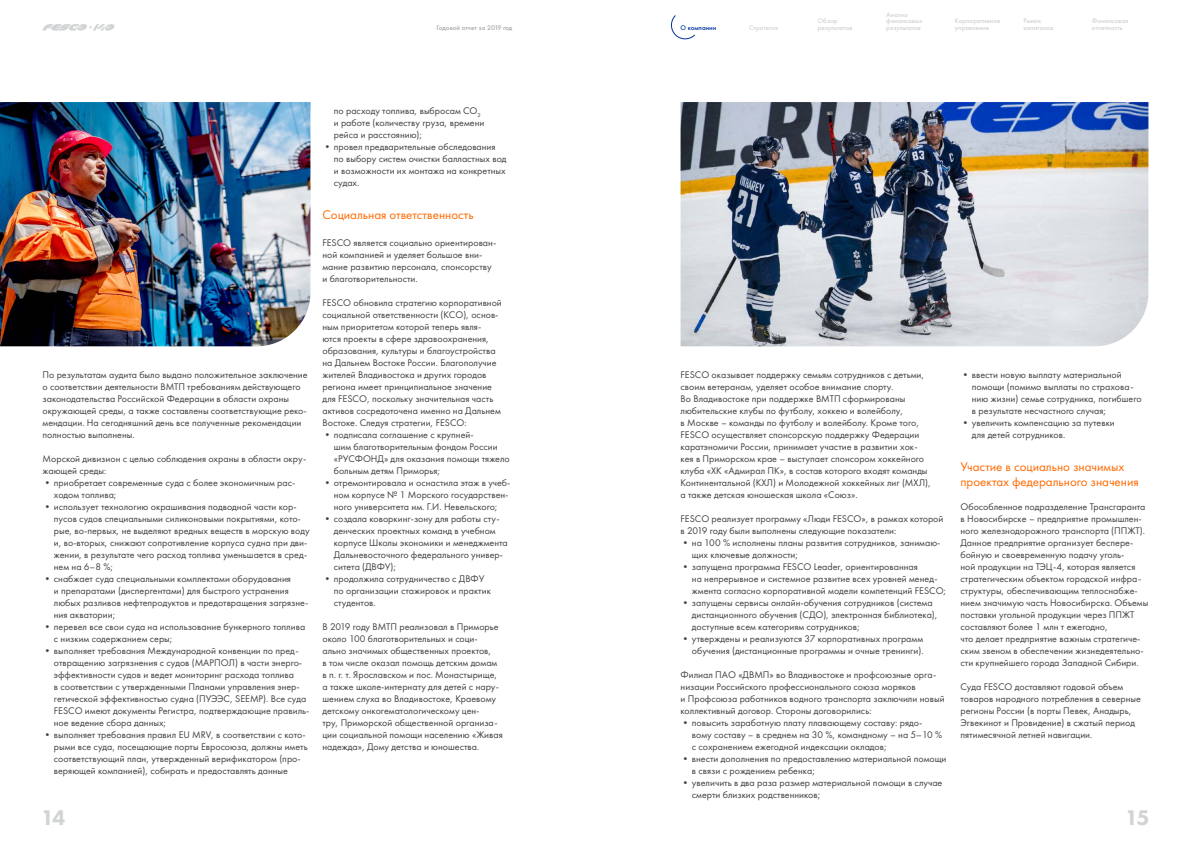
<style>
.page{position:relative;width:1191px;height:842px;background:#fff}
.page>*{position:absolute;margin:0;border:0;box-sizing:border-box;transform-origin:0 0}
.t1{font:800 22px "Futura New";color:#d1d3d4}
.t2{font:13px/15.6px "Futura New";color:#ff6900}
.t3{font:10px/12px "Futura New";color:#414042}
.t4{font:500 7px/6.4px "Futura New";color:#d1d3d4}
.t5{font:500 7px "Futura New";color:#a7a9ac}
.t6{font:500 7px "Futura New";color:#0032a0}
</style>
<div class="page">
<svg style="left:42px;top:24px;width:73px;height:7px"></svg>
<svg style="left:671px;top:15px;width:24px;height:25px"></svg>
<img style="left:0;top:102px;width:310px;height:244px">
<img style="left:680px;top:102px;width:468px;height:244px">
<p class="t5" style="left:436px;top:23px;width:77px">Годовой отчет за 2019 год</p>
<p class="t3" style="left:43px;top:369px;width:267px">По результатам аудита было выдано положительное заключение о соответствии деятельности ВМТП требованиям действующего законодательства Российской Федерации в области охраны окружающей среды, а также составлены соответствующие реко&shy;мендации. На сегодняшний день все полученные рекомендации полностью выполнены.</p>
<p class="t3" style="left:43px;top:453px;width:265px">Морской дивизион с целью соблюдения охраны в области окру&shy;жающей среды:</p>
<p class="t3" style="left:54px;top:477px;width:243px;text-indent:-11px">•приобретает современные суда с более экономичным рас&shy;ходом топлива;</p>
<p class="t3" style="left:54px;top:501px;width:257px;text-indent:-11px">•использует технологию окрашивания подводной части кор&shy;пусов судов специальными силиконовыми покрытиями, кото&shy;рые, во-первых, не выделяют вредных веществ в морскую воду и, во-вторых, снижают сопротивление корпуса судна при дви&shy;жении, в результате чего расход топлива уменьшается в сред&shy;нем на 6–8 %;</p>
<p class="t3" style="left:54px;top:573px;width:256px;text-indent:-11px">•снабжает суда специальными комплектами оборудования<br>и препаратами (диспергентами) для быстрого устранения любых разливов нефтепродуктов и предотвращения загрязне&shy;ния акватории;</p>
<p class="t3" style="left:54px;top:621px;width:253px;text-indent:-11px">•перевел все свои суда на использование бункерного топлива с низким содержанием серы;</p>
<p class="t3" style="left:54px;top:645px;width:257px;text-indent:-11px">•выполняет требования Международной конвенции по пред&shy;отвращению загрязнения с судов (МАРПОЛ) в части энерго&shy;эффективности судов и ведет мониторинг расхода топлива<br>в соответствии с утвержденными Планами управления энер&shy;гетической эффективностью судна (ПУЭЭС, SEEMP). Все суда FESCO имеют документы Регистра, подтверждающие правиль&shy;ное ведение сбора данных;</p>
<p class="t3" style="left:54px;top:729px;width:255px;text-indent:-11px">•выполняет требования правил EU MRV, в соответствии с кото&shy;рыми все суда, посещающие порты Евросоюза, должны иметь соответствующий план, утвержденный верификатором (про&shy;веряющей компанией), собирать и предоставлять данные</p>
<p class="t3" style="left:334px;top:105px;width:152px">по расходу топлива, выбросам СО<sub>2 </sub>и работе (количеству груза, времени рейса и расстоянию);</p>
<p class="t3" style="left:334px;top:141px;width:174px;text-indent:-11px">•провел предварительные обследования по выбору систем очистки балластных вод и возможности их монтажа на конкретных судах.</p>
<h2 class="t2" style="left:322px;top:206px;width:153px">Социальная ответственность</h2>
<p class="t3" style="left:322px;top:237px;width:175px">FESCO является социально ориентирован&shy;ной компанией и уделяет большое вни&shy;мание развитию персонала, спонсорству и благотворительности.</p>
<p class="t3" style="left:322px;top:297px;width:181px">FESCO обновила стратегию корпоративной социальной ответственности (КСО), основ&shy;ным приоритетом которой теперь явля&shy;ются проекты в сфере здравоохранения, образования, культуры и благоустройства на Дальнем Востоке России. Благополучие жителей Владивостока и других городов региона имеет принципиальное значение для FESCO, поскольку значительная часть активов сосредоточена именно на Дальнем Востоке. Следуя стратегии, FESCO:</p>
<p class="t3" style="left:334px;top:429px;width:177px;text-indent:-11px">•подписала соглашение с крупней-<br>шим благотворительным фондом России «РУСФОНД» для оказания помощи тяжело больным детям Приморья;</p>
<p class="t3" style="left:334px;top:477px;width:178px;text-indent:-11px">•отремонтировала и оснастила этаж в учеб&shy;ном корпусе № 1 Морского государствен&shy;ного университета им. Г.И. Невельского;</p>
<p class="t3" style="left:334px;top:513px;width:175px;text-indent:-11px">•создала коворкинг-зону для работы сту&shy;денческих проектных команд в учебном корпусе Школы экономики и менеджмента Дальневосточного федерального универ&shy;ситета (ДВФУ);</p>
<p class="t3" style="left:334px;top:573px;width:159px;text-indent:-11px">•продолжила сотрудничество с ДВФУ по организации стажировок и практик студентов.</p>
<p class="t3" style="left:322px;top:621px;width:182px">В 2019 году ВМТП реализовал в Приморье около 100 благотворительных и соци&shy;ально значимых общественных проектов,<br>в том числе оказал помощь детским домам в п. г. т. Ярославском и пос. Монастырище, а также школе-интернату для детей с нару&shy;шением слуха во Владивостоке, Краевому детскому онкогематологическому цен-<br>тру, Приморской общественной организа&shy;ции социальной помощи населению «Живая надежда», Дому детства и юношества.</p>
<h1 class="t1" style="left:41px;top:803px;width:26px">14</h1>
<p class="t6" style="left:680px;top:23px;width:37px">О компании</p>
<p class="t4" style="left:749px;top:24px;width:30px">Стратегия</p>
<p class="t4" style="left:817px;top:18px;width:36px">Обзор результатов</p>
<p class="t4" style="left:886px;top:12px;width:38px">Анализ финансовых результатов</p>
<p class="t4" style="left:955px;top:18px;width:47px">Корпоративное управление</p>
<p class="t4" style="left:1023px;top:18px;width:32px">Рынок капиталов</p>
<p class="t4" style="left:1092px;top:18px;width:38px">Финансовая отчетность</p>
<p class="t3" style="left:680px;top:369px;width:252px">FESCO оказывает поддержку семьям сотрудников с детьми, своим ветеранам, уделяет особое внимание спорту.<br>Во Владивостоке при поддержке ВМТП сформированы любительские клубы по футболу, хоккею и волейболу,<br>в Москве – команды по футболу и волейболу. Кроме того, FESCO осуществляет спонсорскую поддержку Федерации каратэномичи России, принимает участие в развитии хок&shy;кея в Приморском крае – выступает спонсором хоккейного клуба «ХК «Адмирал ПК», в состав которого входят команды Континентальной (КХЛ) и Молодежной хоккейных лиг (МХЛ), а также детская юношеская школа «Союз».</p>
<p class="t3" style="left:680px;top:513px;width:264px">FESCO реализует программу «Люди FESCO», в рамках которой в 2019 году были выполнены следующие показатели:</p>
<p class="t3" style="left:692px;top:537px;width:250px;text-indent:-11px">•на 100 % исполнены планы развития сотрудников, занимаю&shy;щих ключевые должности;</p>
<p class="t3" style="left:692px;top:561px;width:256px;text-indent:-11px">•запущена программа FESCO Leader, ориентированная<br>на непрерывное и системное развитие всех уровней менед&shy;жмента согласно корпоративной модели компетенций FESCO;</p>
<p class="t3" style="left:692px;top:597px;width:247px;text-indent:-11px">•запущены сервисы онлайн-обучения сотрудников (система дистанционного обучения (СДО), электронная библиотека), доступные всем категориям сотрудников;</p>
<p class="t3" style="left:680px;top:633px;width:244px;text-align:right">•утверждены и реализуются 37 корпоративных программ обучения (дистанционные программы и очные тренинги).</p>
<p class="t3" style="left:680px;top:669px;width:265px">Филиал ПАО «ДВМП» во Владивостоке и профсоюзные орга&shy;низации Российского профессионального союза моряков<br>и Профсоюза работников водного транспорта заключили новый коллективный договор. Стороны договорились:</p>
<p class="t3" style="left:692px;top:717px;width:252px;text-indent:-11px">•повысить заработную плату плавающему составу: рядо&shy;вому составу – в среднем на 30 %, командному – на 5–10 % с сохранением ежегодной индексации окладов;</p>
<p class="t3" style="left:692px;top:753px;width:256px;text-indent:-11px">•внести дополнения по предоставлению материальной помощи в связи с рождением ребенка;</p>
<p class="t3" style="left:692px;top:777px;width:252px;text-indent:-11px">•увеличить в два раза размер материальной помощи в случае смерти близких родственников;</p>
<p class="t3" style="left:971px;top:369px;width:171px;text-indent:-11px">•ввести новую выплату материальной помощи (помимо выплаты по страхова&shy;нию жизни) семье сотрудника, погибшего в результате несчастного случая;</p>
<p class="t3" style="left:971px;top:417px;width:144px;text-indent:-11px">•увеличить компенсацию за путевки для детей сотрудников.</p>
<h2 class="t2" style="left:960px;top:458px;width:180px">Участие в социально значимых проектах федерального значения</h2>
<p class="t3" style="left:960px;top:501px;width:189px">Обособленное подразделение Трансгаранта в Новосибирске – предприятие промышлен&shy;ного железнодорожного транспорта (ППЖТ).<br>Данное предприятие организует беспере&shy;бойную и своевременную подачу уголь-<br>ной продукции на ТЭЦ-4, которая является стратегическим объектом городской инфра&shy;структуры, обеспечивающим теплоснабже&shy;нием значимую часть Новосибирска. Объемы поставки угольной продукции через ППЖТ составляют более 1 млн т ежегодно,<br>что делает предприятие важным стратегиче&shy;ским звеном в обеспечении жизнедеятельно&shy;сти крупнейшего города Западной Сибири.</p>
<p class="t3" style="left:960px;top:681px;width:182px">Cуда FESCO доставляют годовой объем товаров народного потребления в северные регионы России (в порты Певек, Анадырь, Эгвекинот и Провидение) в сжатый период пятимесячной летней навигации.</p>
<h1 class="t1" style="left:1125px;top:803px;width:26px">15</h1>
</div>
